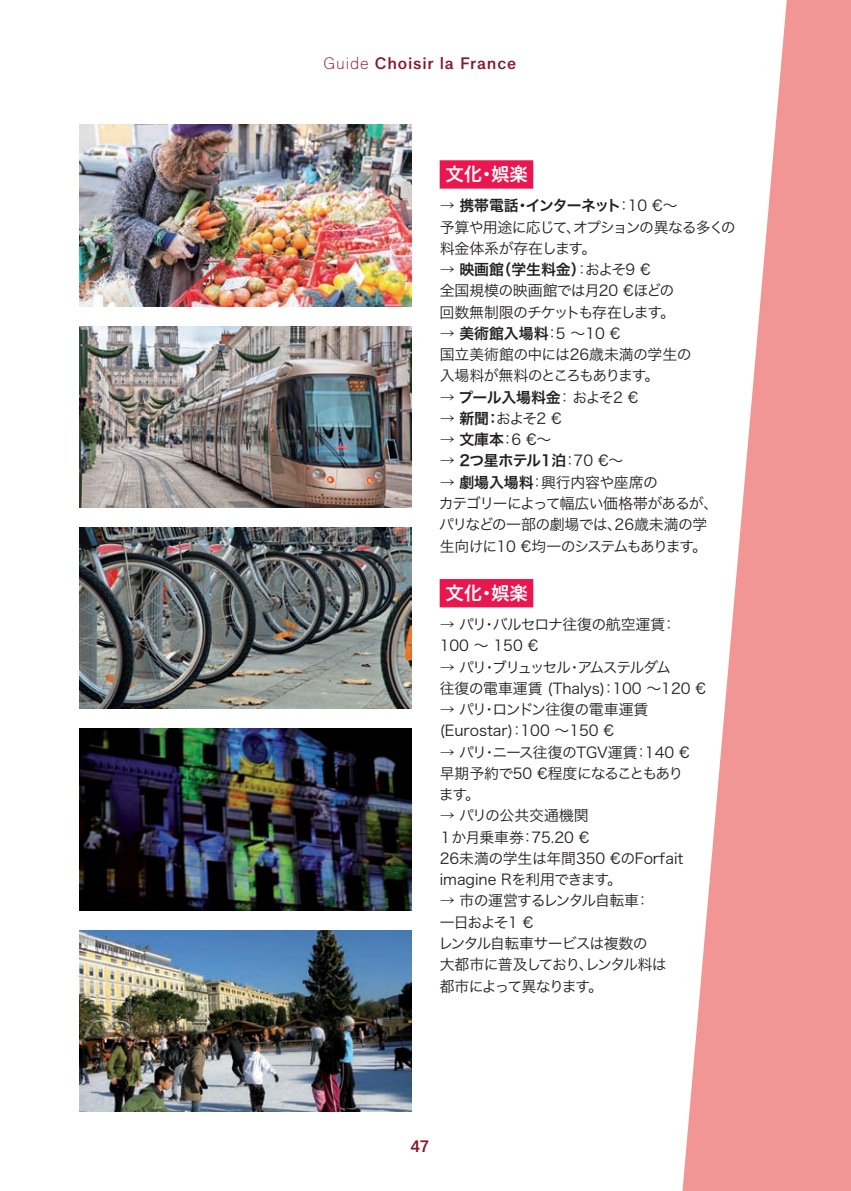
<style>
.page{position:relative;width:851px;height:1191px;background:#fff}
.page>*{position:absolute;margin:0;border:0;box-sizing:border-box;transform-origin:0 0}
.ST1_-_P4{font:18.4px "Hiragino Sans W6";letter-spacing:-.01em;color:#fff}
.t1{font:600 16px "CAMPUS FRANCE SANS BETA 1";letter-spacing:.05em;color:#8b152a}
.Texte_courant_Puce{font:14.8px/21.2px "Hiragino Sans W3";letter-spacing:-.035em;color:#231f20}
.Texte_courant_Puce-2{font:14.8px/21.2px "Hiragino Sans W3";letter-spacing:-.005em;color:#231f20}
.Texte_courant_Puce-3{font:14.8px/21.2px "Hiragino Sans W3";letter-spacing:-.065em;color:#231f20}
.Texte_courant_Puce-4{font:14.8px/21.2px "Hiragino Sans W3";letter-spacing:-.06em;color:#231f20}
.Texte_courant_Puce-5{font:14.8px "Hiragino Sans W6";letter-spacing:-.02em;color:#231f20}
.Texte_courant_Puce-6{font:14.8px/21.2px "Hiragino Sans W3";letter-spacing:-.07em;color:#231f20}
.Texte_courant_Puce-7{font:14.8px "Hiragino Sans W6";letter-spacing:-.065em;color:#231f20}
.s1{font-weight:200}
.s2{font-family:"Hiragino Sans W3"}
.s3{font-family:"Hiragino Sans W6"}
</style>
<div class="page">
<div style="left:439px;top:160px;width:94px;height:29px;background:#e91650"></div>
<div style="left:439px;top:579px;width:94px;height:28px;background:#e91650"></div>
<img style="left:79px;top:125px;width:332px;height:181px">
<img style="left:79px;top:326px;width:332px;height:181px">
<img style="left:79px;top:527px;width:332px;height:182px">
<img style="left:79px;top:729px;width:332px;height:181px">
<img style="left:79px;top:930px;width:332px;height:181px">
<svg style="left:682px;top:0;width:168px;height:1191px;fill:#f29695"></svg>
<p class="t1" style="left:323px;top:52px;width:194px"><span class="s1">Guide</span> Choisir la France</p>
<p class="ST1_-_P4" style="left:445px;top:158px;width:84px">文化・娯楽</p>
<p class="Texte_courant_Puce-7" style="left:439px;top:192px;width:239px"><span class="s2">→</span> 携帯電話・インターネット<span class="s2">：10 €～</span></p>
<p class="Texte_courant_Puce-4" style="left:439px;top:215px;width:297px">予算や用途に応じて、オプションの異なる多くの料金体系が存在します。</p>
<p class="Texte_courant_Puce-5" style="left:439px;top:256px;width:213px"><span class="s2">→</span> 映画館（学生料金）<span class="s2">：およそ9 €</span></p>
<p class="Texte_courant_Puce" style="left:439px;top:279px;width:237px">全国規模の映画館では月20 €ほどの回数無制限のチケットも存在します。</p>
<p class="Texte_courant_Puce" style="left:439px;top:322px;width:182px">→ <span class="s3">美術館入場料</span>：5 ～10 €</p>
<p class="Texte_courant_Puce" style="left:439px;top:343px;width:253px">国立美術館の中には26歳未満の学生の入場料が無料のところもあります。</p>
<p class="Texte_courant_Puce" style="left:439px;top:385px;width:200px">→ <span class="s3">プール入場料金</span>：およそ2 €</p>
<p class="Texte_courant_Puce" style="left:439px;top:407px;width:124px">→ <span class="s3">新聞：</span>およそ2 €</p>
<p class="Texte_courant_Puce" style="left:439px;top:428px;width:113px">→ <span class="s3">文庫本</span>：6 €～</p>
<p class="Texte_courant_Puce-5" style="left:439px;top:447px;width:185px"><span class="s2">→</span> 2つ星ホテル1泊<span class="s2">：70 €～</span></p>
<p class="Texte_courant_Puce" style="left:439px;top:470px;width:281px">→ <span class="s3">劇場入場料</span>：興行内容や座席の<br>カテゴリーによって幅広い価格帯があるが、パリなどの一部の劇場では、26歳未満の学生向けに10 €均一のシステムもあります。</p>
<p class="ST1_-_P4" style="left:445px;top:576px;width:84px">文化・娯楽</p>
<p class="Texte_courant_Puce" style="left:439px;top:613px;width:238px">→ パリ・バルセロナ往復の航空運賃：<br>100 ～ 150 €</p>
<p class="Texte_courant_Puce" style="left:439px;top:655px;width:268px">→ パリ・ブリュッセル・アムステルダム<br>往復の電車運賃 (Thalys)：100 ～120 €</p>
<p class="Texte_courant_Puce-2" style="left:439px;top:698px;width:210px">→ パリ・ロンドン往復の電車運賃(Eurostar)：100 ～150 €</p>
<p class="Texte_courant_Puce" style="left:439px;top:740px;width:252px">→ パリ･ニース往復のTGV運賃：140 €早期予約で50 €程度になることもあります。</p>
<p class="Texte_courant_Puce-2" style="left:438px;top:804px;width:152px">→ パリの公共交通機関<br>１か月乗車券：75.20 €</p>
<p class="Texte_courant_Puce-2" style="left:439px;top:846px;width:245px">26未満の学生は年間350 €のForfait imagine Rを利用できます。</p>
<p class="Texte_courant_Puce-6" style="left:439px;top:889px;width:212px">→ 市の運営するレンタル自転車：一日およそ1 €</p>
<p class="Texte_courant_Puce-3" style="left:438px;top:931px;width:230px">レンタル自転車サービスは複数の<br>大都市に普及しており、レンタル料は都市によって異なります。</p>
<p class="t1" style="left:410px;top:1134px;width:20px">47</p>
</div>
